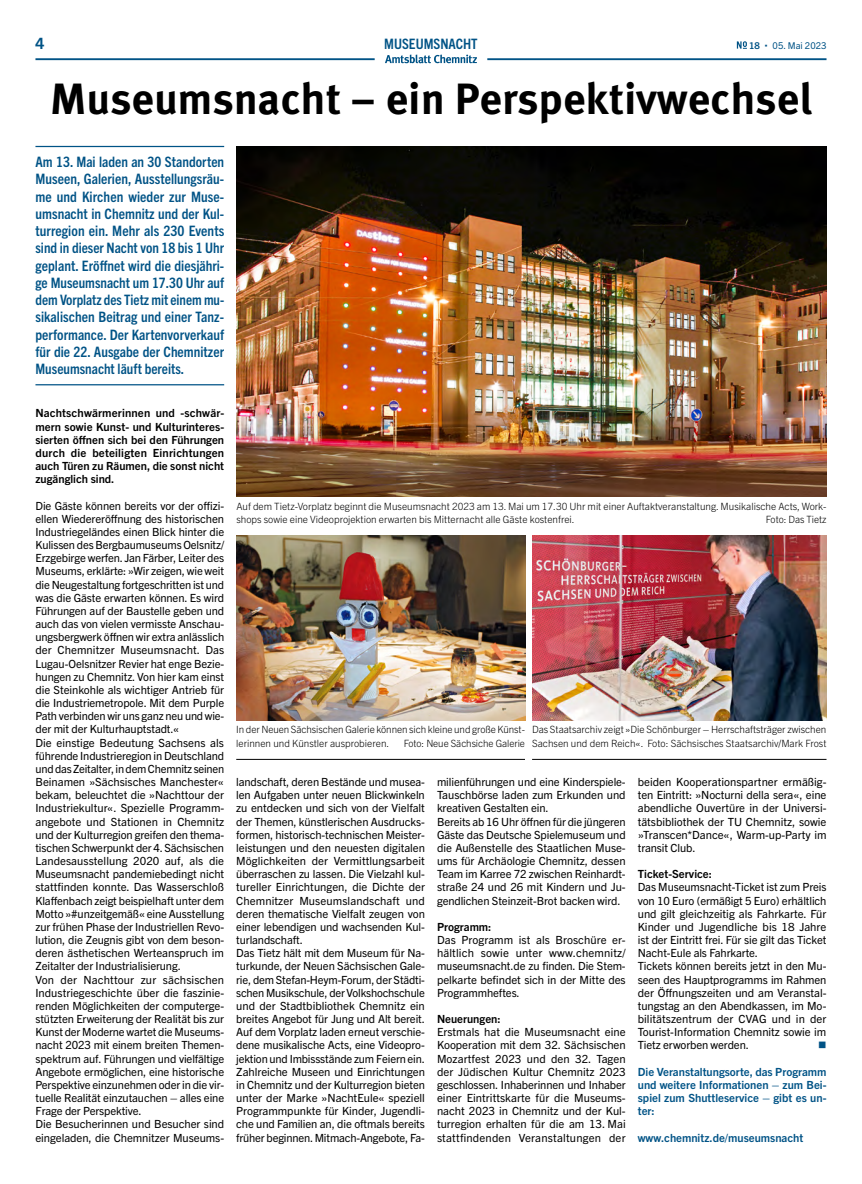
<style>
.page{position:relative;width:862px;height:1184px;background:#fff}
.page>*{position:absolute;margin:0;border:0;box-sizing:border-box;transform-origin:0 0}
.Überschrift_1_Ordnun{font:700 43.75px "Meta Pro";color:#000}
.t1{font:700 15.62px "Trade Gothic Next LT Pro";color:#005386}
.Teaser_blau_mit_Absa{font:700 condensed 14.38px/17.2px "Trade Gothic Next LT Pro";color:#005386;text-align:justify}
.Rubrikenbezeichnung{font:700 condensed 14.38px "Trade Gothic Next LT Pro";color:#005386}
.Fließtext{font:11.25px/13.1px "Trade Gothic Next LT Pro";letter-spacing:-.01em;color:#000;text-align:justify}
.Teasertext_fett{font:700 11.25px/13.1px "Trade Gothic Next LT Pro";color:#000;text-align:justify}
.Hinweistext_Artikele{font:700 11.25px/13.1px "Trade Gothic Next LT Pro";color:#005386;text-align:justify}
.Zwischenüberschrift{font:700 11.25px "Trade Gothic Next LT Pro";color:#000}
.Fließtext-2{font:11.25px "Wingdings";color:#005386}
.Bildunterschrift_mit{font:300 10px/13.1px "Trade Gothic Next LT Pro";letter-spacing:-.005em;color:#000}
.Bildunterschrift{font:300 10px/13.1px "Trade Gothic Next LT Pro";color:#000}
.t2{font:9.38px "Trade Gothic Next LT Pro";color:#005386}
.t3{font:700 9.38px "Trade Gothic Next LT Pro";color:#005386}
</style>
<div class="page">
<hr style="left:35px;top:58px;width:339px;height:2px;background:#005386">
<hr style="left:487px;top:58px;width:339px;height:2px;background:#005386">
<svg style="left:385px;top:55px;width:92px;height:8px"></svg>
<svg style="left:736px;top:41px;width:10px;height:8px"></svg>
<hr style="left:35px;top:146px;width:189px;height:1px;background:#005386">
<hr style="left:35px;top:384px;width:189px;height:1px;background:#005386">
<img style="left:236px;top:147px;width:590px;height:349px">
<img style="left:236px;top:536px;width:288px;height:184px">
<hr style="left:236px;top:759px;width:288px;height:1px;background:#000">
<img style="left:532px;top:535px;width:294px;height:185px">
<hr style="left:531px;top:759px;width:295px;height:1px;background:#000">
<h2 class="t1" style="left:35px;top:32px;width:10px">4</h2>
<p class="Rubrikenbezeichnung" style="left:384px;top:34px;width:95px">MUSEUMSNACHT</p>
<p class="t3" style="left:748px;top:39px;width:12px">18</p>
<p class="t2" style="left:772px;top:39px;width:55px">05. Mai 2023</p>
<p class="Überschrift_1_Ordnun" style="left:50px;top:65px;width:762px">Museumsnacht – ein Perspektivwechsel</p>
<p class="Teaser_blau_mit_Absa" style="left:35px;top:152px;width:190px">Am 13. Mai laden an 30 Standorten Museen, Galerien, Ausstellungsräu&shy;me und Kirchen wieder zur Muse&shy;umsnacht in Chemnitz und der Kul&shy;turregion ein. Mehr als 230 Events sind in dieser Nacht von 18 bis 1 Uhr geplant. Eröffnet wird die diesjähri&shy;ge Museumsnacht um 17.30 Uhr auf dem Vorplatz des Tietz mit einem mu&shy;sikalischen Beitrag und einer Tanz&shy;performance. Der Kartenvorverkauf für die 22. Ausgabe der Chemnitzer Museumsnacht läuft bereits.</p>
<p class="Teasertext_fett" style="left:35px;top:406px;width:190px">Nachtschwärmerinnen und -schwär&shy;mern sowie Kunst- und Kulturinteres&shy;sierten öffnen sich bei den Führungen durch die beteiligten Einrichtungen auch Türen zu Räumen, die sonst nicht zugänglich sind.</p>
<p class="Fließtext" style="left:35px;top:498px;width:190px">Die Gäste können bereits vor der offizi&shy;ellen Wiedereröffnung des historischen Industriegeländes einen Blick hinter die Kulissen des Bergbaumuseums Oelsnitz/ Erzgebirge werfen. Jan Färber, Leiter des Museums, erklärte: »Wir zeigen, wie weit die Neugestaltung fortgeschritten ist und was die Gäste erwarten können. Es wird Führungen auf der Baustelle geben und auch das von vielen vermisste Anschau&shy;ungsbergwerk öffnen wir extra anlässlich der Chemnitzer Museumsnacht. Das Lugau-Oelsnitzer Revier hat enge Bezie&shy;hungen zu Chemnitz. Von hier kam einst die Steinkohle als wichtiger Antrieb für die Industriemetropole. Mit dem Purple Path verbinden wir uns ganz neu und wie&shy;der mit der Kulturhauptstadt.«</p>
<p class="Fließtext" style="left:35px;top:735px;width:190px">Die einstige Bedeutung Sachsens als führende Industrieregion in Deutschland und das Zeitalter, in dem Chemnitz seinen Beinamen »Sächsisches Manchester« bekam, beleuchtet die »Nachttour der Industriekultur«. Spezielle Programm&shy;angebote und Stationen in Chemnitz und der Kulturregion greifen den thema&shy;tischen Schwerpunkt der 4. Sächsischen Landesausstellung 2020 auf, als die Museumsnacht pandemiebedingt nicht stattfinden konnte. Das Wasserschloß Klaffenbach zeigt beispielhaft unter dem Motto »#unzeitgemäß« eine Ausstellung zur frühen Phase der Industriellen Revo&shy;lution, die Zeugnis gibt von dem beson&shy;deren ästhetischen Werteanspruch im Zeitalter der Industrialisierung.</p>
<p class="Fließtext" style="left:35px;top:972px;width:190px">Von der Nachttour zur sächsischen Industriegeschichte über die faszinie&shy;renden Möglichkeiten der computerge&shy;stützten Erweiterung der Realität bis zur Kunst der Moderne wartet die Museums&shy;nacht 2023 mit einem breiten Themen&shy;spektrum auf. Führungen und vielfältige Angebote ermöglichen, eine historische Perspektive einzunehmen oder in die vir&shy;tuelle Realität einzutauchen – alles eine Frage der Perspektive.</p>
<p class="Fließtext" style="left:35px;top:1117px;width:190px">Die Besucherinnen und Besucher sind eingeladen, die Chemnitzer Museums-</p>
<p class="Bildunterschrift" style="left:236px;top:498px;width:591px">Auf dem Tietz-Vorplatz beginnt die Museumsnacht 2023 am 13. Mai um 17.30 Uhr mit einer Auftaktveranstaltung. Musikalische Acts, Work&shy;shops sowie eine Videoprojektion erwarten bis Mitternacht alle Gäste kostenfrei.</p>
<p class="Bildunterschrift" style="left:765px;top:512px;width:62px">Foto: Das Tietz</p>
<p class="Bildunterschrift_mit" style="left:236px;top:722px;width:290px">In der Neuen Sächsischen Galerie können sich kleine und große Künst&shy;lerinnen und Künstler ausprobieren.</p>
<p class="Bildunterschrift_mit" style="left:531px;top:722px;width:296px">Das Staatsarchiv zeigt »Die Schönburger – Herrschaftsträger zwischen<br>Sachsen und dem Reich«. Foto: Sächsisches Staatsarchiv/Mark Frost</p>
<p class="Bildunterschrift_mit" style="left:403px;top:735px;width:123px">Foto: Neue Sächsiche Galerie</p>
<p class="Fließtext" style="left:236px;top:774px;width:190px">landschaft, deren Bestände und musea&shy;len Aufgaben unter neuen Blickwinkeln zu entdecken und sich von der Vielfalt der Themen, künstlerischen Ausdrucks&shy;formen, historisch-technischen Meister&shy;leistungen und den neuesten digitalen Möglichkeiten der Vermittlungsarbeit überraschen zu lassen. Die Vielzahl kul&shy;tureller Einrichtungen, die Dichte der Chemnitzer Museumslandschaft und deren thematische Vielfalt zeugen von einer lebendigen und wachsenden Kul&shy;turlandschaft.</p>
<p class="Fließtext" style="left:236px;top:945px;width:190px">Das Tietz hält mit dem Museum für Na&shy;turkunde, der Neuen Sächsischen Gale&shy;rie, dem Stefan-Heym-Forum, der Städti&shy;schen Musikschule, der Volkshochschule und der Stadtbibliothek Chemnitz ein breites Angebot für Jung und Alt bereit.<br>Auf dem Vorplatz laden erneut verschie&shy;dene musikalische Acts, eine Videopro&shy;jektion und Imbissstände zum Feiern ein.</p>
<p class="Fließtext" style="left:236px;top:1064px;width:190px">Zahlreiche Museen und Einrichtungen in Chemnitz und der Kulturregion bieten unter der Marke »NachtEule« speziell Programmpunkte für Kinder, Jugendli&shy;che und Familien an, die oftmals bereits früher beginnen. Mitmach-Angebote, Fa-</p>
<p class="Fließtext" style="left:437px;top:774px;width:190px">milienführungen und eine Kinderspiele-Tauschbörse laden zum Erkunden und kreativen Gestalten ein.</p>
<p class="Fließtext" style="left:437px;top:814px;width:190px">Bereits ab 16 Uhr öffnen für die jüngeren Gäste das Deutsche Spielemuseum und die Außenstelle des Staatlichen Muse&shy;ums für Archäologie Chemnitz, dessen Team im Karree 72 zwischen Reinhardt&shy;straße 24 und 26 mit Kindern und Ju&shy;gendlichen Steinzeit-Brot backen wird.</p>
<p class="Zwischenüberschrift" style="left:437px;top:919px;width:56px">Programm:</p>
<p class="Fließtext" style="left:437px;top:932px;width:190px">Das Programm ist als Broschüre er&shy;hältlich sowie unter www.chemnitz/ museumsnacht.de zu finden. Die Stem&shy;pelkarte befindet sich in der Mitte des Programmheftes.</p>
<p class="Zwischenüberschrift" style="left:437px;top:1011px;width:65px">Neuerungen:</p>
<p class="Fließtext" style="left:437px;top:1024px;width:190px">Erstmals hat die Museumsnacht eine Kooperation mit dem 32. Sächsischen Mozartfest 2023 und den 32. Tagen der Jüdischen Kultur Chemnitz 2023 geschlossen. Inhaberinnen und Inhaber einer Eintrittskarte für die Museums&shy;nacht 2023 in Chemnitz und der Kul&shy;turregion erhalten für die am 13. Mai stattfindenden Veranstaltungen der</p>
<p class="Fließtext" style="left:637px;top:774px;width:190px">beiden Kooperationspartner ermäßig&shy;ten Eintritt: »Nocturni della sera«, eine abendliche Ouvertüre in der Universi&shy;tätsbibliothek der TU Chemnitz, sowie »Transcen*Dance«, Warm-up-Party im transit Club.</p>
<p class="Zwischenüberschrift" style="left:637px;top:866px;width:76px">Ticket-Service:</p>
<p class="Fließtext" style="left:637px;top:880px;width:190px">Das Museumsnacht-Ticket ist zum Preis von 10 Euro (ermäßigt 5 Euro) erhältlich und gilt gleichzeitig als Fahrkarte. Für Kinder und Jugendliche bis 18 Jahre ist der Eintritt frei. Für sie gilt das Ticket Nacht-Eule als Fahrkarte.</p>
<p class="Fließtext" style="left:637px;top:959px;width:190px">Tickets können bereits jetzt in den Mu&shy;seen des Hauptprogramms im Rahmen der Öffnungszeiten und am Veranstal&shy;tungstag an den Abendkassen, im Mo&shy;bilitätszentrum der CVAG und in der Tourist-Information Chemnitz sowie im Tietz erworben werden.</p>
<p class="Fließtext-2" style="left:817px;top:1039px;width:10px">■</p>
<p class="Hinweistext_Artikele" style="left:637px;top:1064px;width:190px">Die Veranstaltungsorte, das Programm und weitere Informationen – zum Bei&shy;spiel zum Shuttleservice – gibt es un&shy;ter:</p>
<p class="Hinweistext_Artikele" style="left:637px;top:1130px;width:167px">www.chemnitz.de/museumsnacht</p>
</div>
